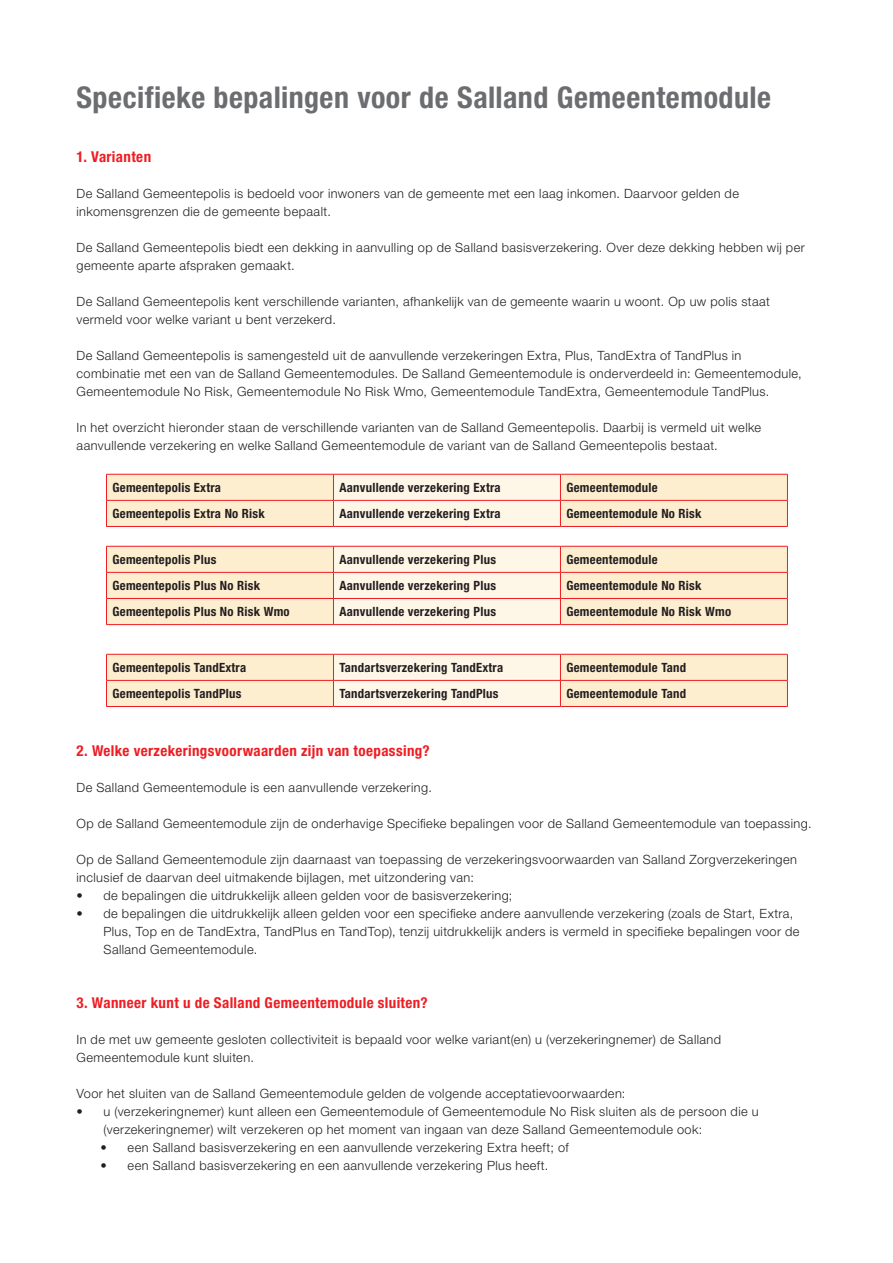
<style>
.page{position:relative;width:893px;height:1263px;background:#fff}
.page>*{position:absolute;margin:0;border:0;box-sizing:border-box;transform-origin:0 0}
.Body_genummerd_inspr{font:700 condensed 30px "Helvetica Neue LT Std";letter-spacing:.015em;color:#6c6d70}
.Body_genummerd_inspr-2{font:700 condensed 15px "Helvetica Neue LT Std";letter-spacing:.025em;color:#ee1d23}
.Body_genummerd_inspr-3{font:300 12.75px/18px "Helvetica Neue LT Std";letter-spacing:.035em;color:#231f20}
.Tabelkop{font:700 condensed 12.75px "Helvetica Neue LT Std";letter-spacing:.02em;color:#231f20}
</style>
<div class="page">
<svg style="left:106px;top:474px;width:682px;height:52px;background:#fde8d0"></svg>
<hr style="left:106px;top:526px;width:227px;height:1px;background:#ee1d23">
<hr style="left:333px;top:526px;width:227px;height:1px;background:#ee1d23">
<hr style="left:560px;top:526px;width:228px;height:1px;background:#ee1d23">
<div style="left:107px;top:547px;width:680px;height:77px;background:#feeed0"></div>
<hr style="left:106px;top:546px;width:227px;height:1px;background:#ee1d23">
<hr style="left:560px;top:546px;width:228px;height:1px;background:#ee1d23">
<hr style="left:106px;top:572px;width:227px;height:1px;background:#ee1d23">
<hr style="left:560px;top:572px;width:228px;height:1px;background:#ee1d23">
<hr style="left:106px;top:598px;width:227px;height:1px;background:#ee1d23">
<svg style="left:106px;top:546px;width:1px;height:78px"></svg>
<hr style="left:560px;top:598px;width:228px;height:1px;background:#ee1d23">
<div style="left:333px;top:546px;width:228px;height:78px;background:#fef6e7"></div>
<svg style="left:787px;top:546px;width:1px;height:78px"></svg>
<hr style="left:106px;top:624px;width:227px;height:1px;background:#ee1d23">
<hr style="left:333px;top:624px;width:227px;height:1px;background:#ee1d23">
<hr style="left:560px;top:624px;width:228px;height:1px;background:#ee1d23">
<svg style="left:106px;top:654px;width:682px;height:52px;background:#fde8d0"></svg>
<hr style="left:106px;top:706px;width:227px;height:1px;background:#ee1d23">
<hr style="left:333px;top:706px;width:227px;height:1px;background:#ee1d23">
<hr style="left:560px;top:706px;width:228px;height:1px;background:#ee1d23">
<p class="Body_genummerd_inspr" style="left:77px;top:79px;width:696px">Specifieke bepalingen voor de Salland Gemeentemodule</p>
<p class="Body_genummerd_inspr-2" style="left:77px;top:148px;width:76px">1. Varianten</p>
<p class="Body_genummerd_inspr-3" style="left:77px;top:184px;width:664px">De Salland Gemeentepolis is bedoeld voor inwoners van de gemeente met een laag inkomen. Daarvoor gelden de</p>
<p class="Body_genummerd_inspr-3" style="left:77px;top:202px;width:256px">inkomensgrenzen die de gemeente bepaalt.</p>
<p class="Body_genummerd_inspr-3" style="left:77px;top:238px;width:730px">De Salland Gemeentepolis biedt een dekking in aanvulling op de Salland basisverzekering. Over deze dekking hebben wij per</p>
<p class="Body_genummerd_inspr-3" style="left:77px;top:256px;width:220px">gemeente aparte afspraken gemaakt.</p>
<p class="Body_genummerd_inspr-3" style="left:77px;top:292px;width:695px">De Salland Gemeentepolis kent verschillende varianten, afhankelijk van de gemeente waarin u woont. Op uw polis staat</p>
<p class="Body_genummerd_inspr-3" style="left:77px;top:310px;width:261px">vermeld voor welke variant u bent verzekerd.</p>
<p class="Body_genummerd_inspr-3" style="left:77px;top:346px;width:666px">De Salland Gemeentepolis is samengesteld uit de aanvullende verzekeringen Extra, Plus, TandExtra of TandPlus in</p>
<p class="Body_genummerd_inspr-3" style="left:77px;top:364px;width:727px">combinatie met een van de Salland Gemeentemodules. De Salland Gemeentemodule is onderverdeeld in: Gemeentemodule,</p>
<p class="Body_genummerd_inspr-3" style="left:77px;top:382px;width:694px">Gemeentemodule No Risk, Gemeentemodule No Risk Wmo, Gemeentemodule TandExtra, Gemeentemodule TandPlus.</p>
<p class="Body_genummerd_inspr-3" style="left:77px;top:418px;width:686px">In het overzicht hieronder staan de verschillende varianten van de Salland Gemeentepolis. Daarbij is vermeld uit welke</p>
<p class="Body_genummerd_inspr-3" style="left:77px;top:436px;width:643px">aanvullende verzekering en welke Salland Gemeentemodule de variant van de Salland Gemeentepolis bestaat.</p>
<p class="Tabelkop" style="left:112px;top:480px;width:110px">Gemeentepolis Extra</p>
<p class="Tabelkop" style="left:339px;top:480px;width:163px">Aanvullende verzekering Extra</p>
<p class="Tabelkop" style="left:566px;top:480px;width:93px">Gemeentemodule</p>
<p class="Tabelkop" style="left:112px;top:506px;width:154px">Gemeentepolis Extra No Risk</p>
<p class="Tabelkop" style="left:339px;top:506px;width:163px">Aanvullende verzekering Extra</p>
<p class="Tabelkop" style="left:566px;top:506px;width:137px">Gemeentemodule No Risk</p>
<p class="Tabelkop" style="left:112px;top:552px;width:105px">Gemeentepolis Plus</p>
<p class="Tabelkop" style="left:339px;top:552px;width:158px">Aanvullende verzekering Plus</p>
<p class="Tabelkop" style="left:566px;top:552px;width:93px">Gemeentemodule</p>
<p class="Tabelkop" style="left:112px;top:578px;width:149px">Gemeentepolis Plus No Risk</p>
<p class="Tabelkop" style="left:339px;top:578px;width:158px">Aanvullende verzekering Plus</p>
<p class="Tabelkop" style="left:566px;top:578px;width:137px">Gemeentemodule No Risk</p>
<p class="Tabelkop" style="left:112px;top:604px;width:179px">Gemeentepolis Plus No Risk Wmo</p>
<p class="Tabelkop" style="left:339px;top:604px;width:158px">Aanvullende verzekering Plus</p>
<p class="Tabelkop" style="left:566px;top:604px;width:166px">Gemeentemodule No Risk Wmo</p>
<p class="Tabelkop" style="left:112px;top:660px;width:135px">Gemeentepolis TandExtra</p>
<p class="Tabelkop" style="left:339px;top:660px;width:165px">Tandartsverzekering TandExtra</p>
<p class="Tabelkop" style="left:566px;top:660px;width:121px">Gemeentemodule Tand</p>
<p class="Tabelkop" style="left:112px;top:686px;width:130px">Gemeentepolis TandPlus</p>
<p class="Tabelkop" style="left:339px;top:686px;width:161px">Tandartsverzekering TandPlus</p>
<p class="Tabelkop" style="left:566px;top:686px;width:121px">Gemeentemodule Tand</p>
<p class="Body_genummerd_inspr-2" style="left:77px;top:742px;width:355px">2. Welke verzekeringsvoorwaarden zijn van toepassing?</p>
<p class="Body_genummerd_inspr-3" style="left:77px;top:778px;width:357px">De Salland Gemeentemodule is een aanvullende verzekering.</p>
<p class="Body_genummerd_inspr-3" style="left:77px;top:814px;width:737px">Op de Salland Gemeentemodule zijn de onderhavige Specifieke bepalingen voor de Salland Gemeentemodule van toepassing.</p>
<p class="Body_genummerd_inspr-3" style="left:77px;top:850px;width:722px">Op de Salland Gemeentemodule zijn daarnaast van toepassing de verzekeringsvoorwaarden van Salland Zorgverzekeringen</p>
<p class="Body_genummerd_inspr-3" style="left:77px;top:868px;width:399px">inclusief de daarvan deel uitmakende bijlagen, met uitzondering van:</p>
<p class="Body_genummerd_inspr-3" style="left:77px;top:886px;width:437px">• de bepalingen die uitdrukkelijk alleen gelden voor de basisverzekering;</p>
<p class="Body_genummerd_inspr-3" style="left:104px;top:904px;width:697px;text-indent:-27px">• de bepalingen die uitdrukkelijk alleen gelden voor een specifieke andere aanvullende verzekering (zoals de Start, Extra,<br>Plus, Top en de TandExtra, TandPlus en TandTop), tenzij uitdrukkelijk anders is vermeld in specifieke bepalingen voor de<br>Salland Gemeentemodule.</p>
<p class="Body_genummerd_inspr-2" style="left:77px;top:994px;width:353px">3. Wanneer kunt u de Salland Gemeentemodule sluiten?</p>
<p class="Body_genummerd_inspr-3" style="left:77px;top:1030px;width:646px">In de met uw gemeente gesloten collectiviteit is bepaald voor welke variant(en) u (verzekeringnemer) de Salland</p>
<p class="Body_genummerd_inspr-3" style="left:77px;top:1048px;width:179px">Gemeentemodule kunt sluiten.</p>
<p class="Body_genummerd_inspr-3" style="left:77px;top:1084px;width:550px">Voor het sluiten van de Salland Gemeentemodule gelden de volgende acceptatievoorwaarden:</p>
<p class="Body_genummerd_inspr-3" style="left:104px;top:1102px;width:657px;text-indent:-27px">• u (verzekeringnemer) kunt alleen een Gemeentemodule of Gemeentemodule No Risk sluiten als de persoon die u (verzekeringnemer) wilt verzekeren op het moment van ingaan van deze Salland Gemeentemodule ook:</p>
<p class="Body_genummerd_inspr-3" style="left:101px;top:1138px;width:470px">• een Salland basisverzekering en een aanvullende verzekering Extra heeft; of</p>
<p class="Body_genummerd_inspr-3" style="left:101px;top:1156px;width:449px">• een Salland basisverzekering en een aanvullende verzekering Plus heeft.</p>
</div>
